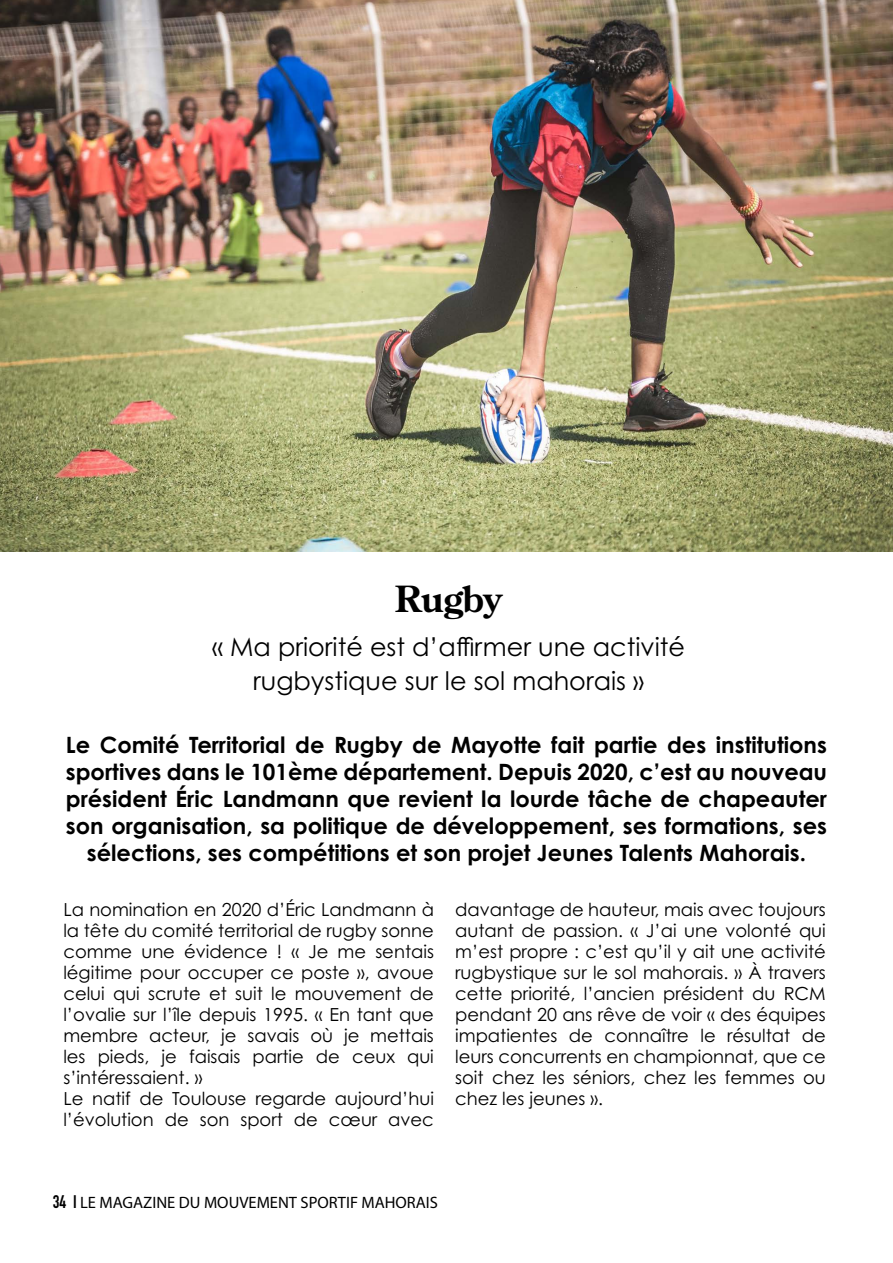
<style>
.page{position:relative;width:893px;height:1263px;background:#fff}
.page>*{position:absolute;margin:0;border:0;box-sizing:border-box;transform-origin:0 0}
.t1{font:700 36px "Century Old Style Std";color:#000}
.t2{font:25.5px/34.5px "Century Gothic Pro";color:#000;text-align:center}
.t3{font:700 22.5px/27px "Century Gothic Pro";color:#000;text-align:center}
.t4{font:18px/21px "Century Gothic Pro";color:#000}
.t5{font:16.5px "Myriad Pro";color:#000}
.s1{font-family:"DIN Condensed";font-weight:700;font-size:18px}
</style>
<div class="page">
<img style="left:0;top:0;width:893px;height:552px">
<h1 class="t1" style="left:395px;top:575px;width:108px">Rugby</h1>
<h2 class="t2" style="left:212px;top:629px;width:474px">« Ma priorité est d’affirmer une activité rugbystique sur le sol mahorais »</h2>
<p class="t3" style="left:66px;top:731px;width:763px">Le Comité Territorial de Rugby de Mayotte fait partie des institutions sportives dans le 101ème département. Depuis 2020, c’est au nouveau président Éric Landmann que revient la lourde tâche de chapeauter son organisation, sa politique de développement, ses formations, ses sélections, ses compétitions et son projet Jeunes Talents Mahorais.</p>
<p class="t4" style="left:63px;top:899px;width:372px">La nomination en 2020 d’Éric Landmann à la tête du comité territorial de rugby sonne comme une évidence ! « Je me sentais légitime pour occuper ce poste », avoue celui qui scrute et suit le mouvement de l’ovalie sur l’île depuis 1995. « En tant que membre acteur, je savais où je mettais les pieds, je faisais partie de ceux qui s’intéressaient. »<br>Le natif de Toulouse regarde aujourd’hui l’évolution de son sport de cœur avec</p>
<p class="t4" style="left:455px;top:899px;width:372px;text-align:justify">davantage de hauteur, mais avec toujours autant de passion. « J’ai une volonté qui m’est propre : c’est qu’il y ait une activité rugbystique sur le sol mahorais. » À travers cette priorité, l’ancien président du RCM pendant 20 ans rêve de voir « des équipes impatientes de connaître le résultat de leurs concurrents en championnat, que ce soit chez les séniors, chez les femmes ou chez les jeunes ».</p>
<p class="t5" style="left:53px;top:1192px;width:387px"><span class="s1">34 I</span> LE MAGAZINE DU MOUVEMENT SPORTIF MAHORAIS</p>
</div>
